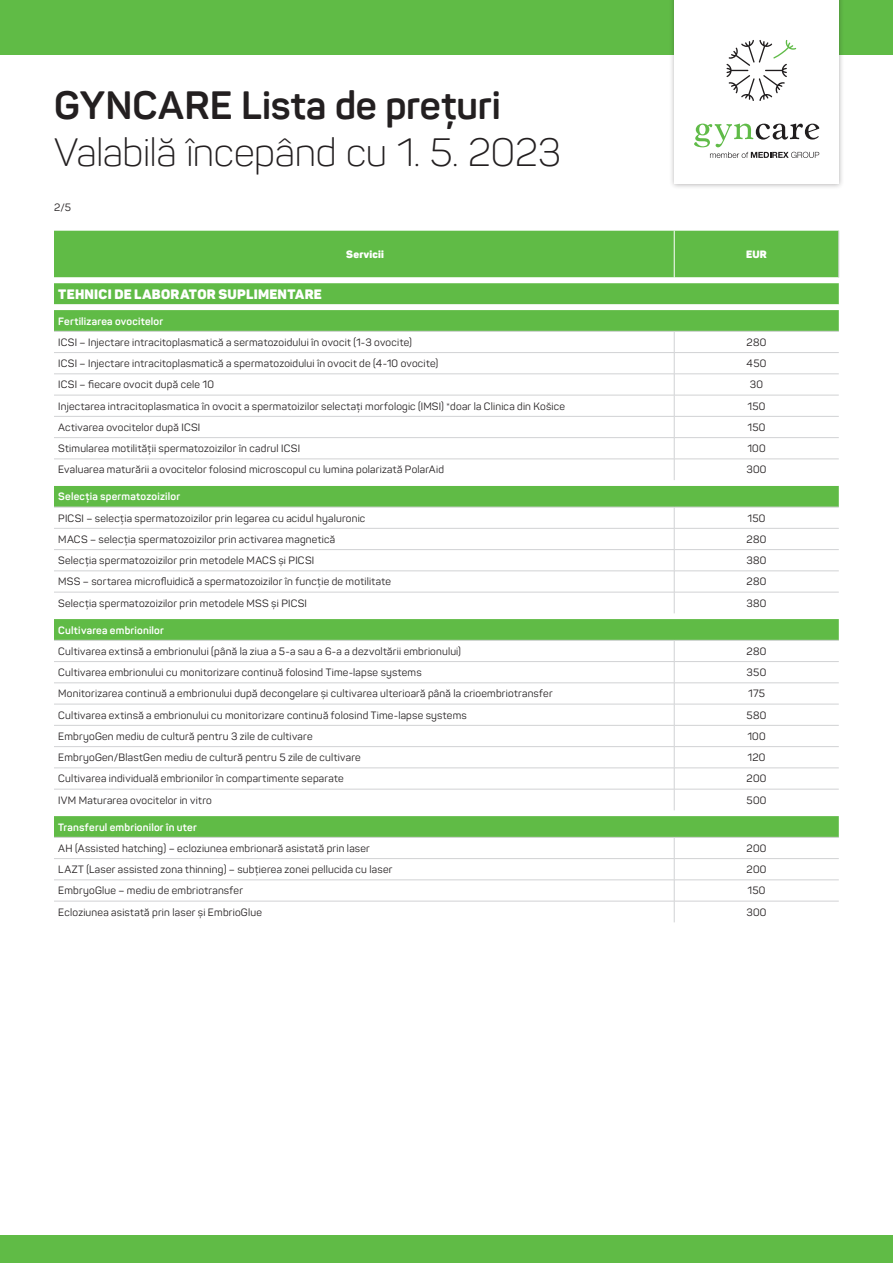
<style>
.page{position:relative;width:893px;height:1263px;background:#fff}
.page>*{position:absolute;margin:0;border:0;box-sizing:border-box;transform-origin:0 0}
.t1{font:300 39px "Panton";letter-spacing:-.01em;color:#231f20}
.t2{font:700 39px "Panton";letter-spacing:.005em;color:#231f20}
.t3{font:900 13.5px "Panton";letter-spacing:.02em;color:#fff}
.t4{font:10.5px "Panton";letter-spacing:.02em;color:#231f20}
.t5{font:700 10.5px "Panton";letter-spacing:.02em;color:#fff}
.t6{font:900 10.5px "Panton";letter-spacing:.02em;color:#fff}
</style>
<div class="page">
<div style="left:0;top:0;width:893px;height:54px;background:#60bb46"></div>
<div style="left:54px;top:231px;width:785px;height:606px;background:#60bb46"></div>
<svg style="left:54px;top:277px;width:785px;height:539px"></svg>
<hr style="left:838px;top:231px;width:1px;height:46px;background:#d1d2d4">
<svg style="left:674px;top:332px;width:1px;height:148px"></svg>
<svg style="left:674px;top:508px;width:1px;height:105px"></svg>
<svg style="left:674px;top:641px;width:1px;height:169px"></svg>
<svg style="left:674px;top:838px;width:1px;height:84px"></svg>
<hr style="left:54px;top:331px;width:620px;height:1px;background:#d1d2d4">
<hr style="left:674px;top:331px;width:165px;height:1px;background:#d1d2d4">
<hr style="left:54px;top:352px;width:620px;height:1px;background:#d1d2d4">
<hr style="left:674px;top:352px;width:165px;height:1px;background:#d1d2d4">
<hr style="left:54px;top:374px;width:620px;height:1px;background:#d1d2d4">
<hr style="left:674px;top:374px;width:165px;height:1px;background:#d1d2d4">
<hr style="left:54px;top:395px;width:620px;height:1px;background:#d1d2d4">
<hr style="left:674px;top:395px;width:165px;height:1px;background:#d1d2d4">
<hr style="left:54px;top:416px;width:620px;height:1px;background:#d1d2d4">
<hr style="left:674px;top:416px;width:165px;height:1px;background:#d1d2d4">
<hr style="left:54px;top:437px;width:620px;height:1px;background:#d1d2d4">
<hr style="left:674px;top:437px;width:165px;height:1px;background:#d1d2d4">
<hr style="left:54px;top:459px;width:620px;height:1px;background:#d1d2d4">
<hr style="left:674px;top:459px;width:165px;height:1px;background:#d1d2d4">
<hr style="left:54px;top:507px;width:620px;height:1px;background:#d1d2d4">
<hr style="left:674px;top:507px;width:165px;height:1px;background:#d1d2d4">
<hr style="left:54px;top:528px;width:620px;height:1px;background:#d1d2d4">
<hr style="left:674px;top:528px;width:165px;height:1px;background:#d1d2d4">
<hr style="left:54px;top:549px;width:620px;height:1px;background:#d1d2d4">
<hr style="left:674px;top:549px;width:165px;height:1px;background:#d1d2d4">
<hr style="left:54px;top:571px;width:620px;height:1px;background:#d1d2d4">
<hr style="left:674px;top:571px;width:165px;height:1px;background:#d1d2d4">
<hr style="left:54px;top:592px;width:620px;height:1px;background:#d1d2d4">
<hr style="left:674px;top:592px;width:165px;height:1px;background:#d1d2d4">
<hr style="left:54px;top:640px;width:620px;height:1px;background:#d1d2d4">
<hr style="left:674px;top:640px;width:165px;height:1px;background:#d1d2d4">
<hr style="left:54px;top:661px;width:620px;height:1px;background:#d1d2d4">
<hr style="left:674px;top:661px;width:165px;height:1px;background:#d1d2d4">
<hr style="left:54px;top:682px;width:620px;height:1px;background:#d1d2d4">
<hr style="left:674px;top:682px;width:165px;height:1px;background:#d1d2d4">
<hr style="left:54px;top:704px;width:620px;height:1px;background:#d1d2d4">
<hr style="left:674px;top:704px;width:165px;height:1px;background:#d1d2d4">
<hr style="left:54px;top:725px;width:620px;height:1px;background:#d1d2d4">
<hr style="left:674px;top:725px;width:165px;height:1px;background:#d1d2d4">
<hr style="left:54px;top:746px;width:620px;height:1px;background:#d1d2d4">
<hr style="left:674px;top:746px;width:165px;height:1px;background:#d1d2d4">
<hr style="left:54px;top:768px;width:620px;height:1px;background:#d1d2d4">
<hr style="left:674px;top:768px;width:165px;height:1px;background:#d1d2d4">
<hr style="left:54px;top:789px;width:620px;height:1px;background:#d1d2d4">
<hr style="left:674px;top:789px;width:165px;height:1px;background:#d1d2d4">
<hr style="left:54px;top:837px;width:620px;height:1px;background:#d1d2d4">
<hr style="left:674px;top:837px;width:165px;height:1px;background:#d1d2d4">
<hr style="left:54px;top:858px;width:620px;height:1px;background:#d1d2d4">
<hr style="left:674px;top:858px;width:165px;height:1px;background:#d1d2d4">
<hr style="left:54px;top:879px;width:620px;height:1px;background:#d1d2d4">
<hr style="left:674px;top:879px;width:165px;height:1px;background:#d1d2d4">
<hr style="left:54px;top:901px;width:620px;height:1px;background:#d1d2d4">
<hr style="left:674px;top:901px;width:165px;height:1px;background:#d1d2d4">
<hr style="left:674px;top:231px;width:1px;height:46px;background:#fff">
<div style="left:0;top:1236px;width:893px;height:27px;background:#60bb46"></div>
<div style="left:669px;top:0;width:175px;height:189px;background:#231f20;opacity:.35"></div>
<div style="left:674px;top:0;width:165px;height:184px;background:#fff"></div>
<svg style="left:726px;top:40px;width:70px;height:61px"></svg>
<svg style="left:694px;top:124px;width:125px;height:34px"></svg>
<p class="t2" style="left:54px;top:81px;width:448px">GYNCARE Lista de prețuri</p>
<p class="t1" style="left:54px;top:128px;width:508px">Valabilă începând cu 1. 5. 2023</p>
<p class="t4" style="left:54px;top:201px;width:19px">2/5</p>
<p class="t6" style="left:346px;top:248px;width:39px">Servicii</p>
<p class="t6" style="left:746px;top:248px;width:22px">EUR</p>
<p class="t3" style="left:58px;top:286px;width:265px">TEHNICI DE LABORATOR SUPLIMENTARE</p>
<p class="t5" style="left:58px;top:314px;width:106px">Fertilizarea ovocitelor</p>
<p class="t4" style="left:58px;top:336px;width:355px">ICSI – Injectare intracitoplasmatică a sermatozoidului în ovocit (1-3 ovocite)</p>
<p class="t4" style="left:747px;top:336px;width:21px">280</p>
<p class="t4" style="left:58px;top:357px;width:382px">ICSI – Injectare intracitoplasmatică a spermatozoidului în ovocit de (4-10 ovocite)</p>
<p class="t4" style="left:747px;top:357px;width:21px">450</p>
<p class="t4" style="left:58px;top:378px;width:157px">ICSI – fiecare ovocit după cele 10</p>
<p class="t4" style="left:750px;top:378px;width:15px">30</p>
<p class="t4" style="left:58px;top:400px;width:508px">Injectarea intracitoplasmatica în ovocit a spermatoizilor selectați morfologic (IMSI) *doar la Clinica din Košice</p>
<p class="t4" style="left:747px;top:400px;width:19px">150</p>
<p class="t4" style="left:58px;top:421px;width:144px">Activarea ovocitelor după ICSI</p>
<p class="t4" style="left:747px;top:421px;width:19px">150</p>
<p class="t4" style="left:58px;top:442px;width:243px">Stimularea motilității spermatozoizilor în cadrul ICSI</p>
<p class="t4" style="left:747px;top:442px;width:20px">100</p>
<p class="t4" style="left:58px;top:463px;width:387px">Evaluarea maturării a ovocitelor folosind microscopul cu lumina polarizată PolarAid</p>
<p class="t4" style="left:746px;top:463px;width:22px">300</p>
<p class="t5" style="left:58px;top:490px;width:123px">Selecția spermatozoizilor</p>
<p class="t4" style="left:58px;top:511px;width:309px">PICSI – selecția spermatozoizilor prin legarea cu acidul hyaluronic</p>
<p class="t4" style="left:747px;top:511px;width:19px">150</p>
<p class="t4" style="left:58px;top:533px;width:279px">MACS – selecția spermatozoizilor prin activarea magnetică</p>
<p class="t4" style="left:747px;top:533px;width:21px">280</p>
<p class="t4" style="left:58px;top:554px;width:257px">Selecția spermatozoizilor prin metodele MACS și PICSI</p>
<p class="t4" style="left:746px;top:554px;width:21px">380</p>
<p class="t4" style="left:58px;top:575px;width:334px">MSS – sortarea microfluidică a spermatozoizilor în funcție de motilitate</p>
<p class="t4" style="left:747px;top:575px;width:21px">280</p>
<p class="t4" style="left:58px;top:597px;width:250px">Selecția spermatozoizilor prin metodele MSS și PICSI</p>
<p class="t4" style="left:746px;top:597px;width:21px">380</p>
<p class="t5" style="left:58px;top:623px;width:107px">Cultivarea embrionilor</p>
<p class="t4" style="left:58px;top:645px;width:404px">Cultivarea extinsă a embrionului (până la ziua a 5-a sau a 6-a a dezvoltării embrionului)</p>
<p class="t4" style="left:747px;top:645px;width:21px">280</p>
<p class="t4" style="left:58px;top:666px;width:365px">Cultivarea embrionului cu monitorizare continuă folosind Time-lapse systems</p>
<p class="t4" style="left:747px;top:666px;width:21px">350</p>
<p class="t4" style="left:58px;top:687px;width:496px">Monitorizarea continuă a embrionului după decongelare și cultivarea ulterioară până la crioembriotransfer</p>
<p class="t4" style="left:748px;top:687px;width:18px">175</p>
<p class="t4" style="left:58px;top:708px;width:410px">Cultivarea extinsă a embrionului cu monitorizare continuă folosind Time-lapse systems</p>
<p class="t4" style="left:747px;top:708px;width:21px">580</p>
<p class="t4" style="left:58px;top:730px;width:256px">EmbryoGen mediu de cultură pentru 3 zile de cultivare</p>
<p class="t4" style="left:747px;top:730px;width:20px">100</p>
<p class="t4" style="left:58px;top:751px;width:304px">EmbryoGen/BlastGen mediu de cultură pentru 5 zile de cultivare</p>
<p class="t4" style="left:748px;top:751px;width:19px">120</p>
<p class="t4" style="left:58px;top:772px;width:287px">Cultivarea individuală embrionilor în compartimente separate</p>
<p class="t4" style="left:747px;top:772px;width:21px">200</p>
<p class="t4" style="left:58px;top:794px;width:155px">IVM Maturarea ovocitelor in vitro</p>
<p class="t4" style="left:746px;top:794px;width:21px">500</p>
<p class="t5" style="left:58px;top:820px;width:140px">Transferul embrionilor în uter</p>
<p class="t4" style="left:58px;top:842px;width:313px">AH (Assisted hatching) – ecloziunea embrionară asistată prin laser</p>
<p class="t4" style="left:747px;top:842px;width:21px">200</p>
<p class="t4" style="left:58px;top:863px;width:336px">LAZT (Laser assisted zona thinning) – subțierea zonei pellucida cu laser</p>
<p class="t4" style="left:747px;top:863px;width:21px">200</p>
<p class="t4" style="left:58px;top:884px;width:186px">EmbryoGlue – mediu de embriotransfer</p>
<p class="t4" style="left:747px;top:884px;width:19px">150</p>
<p class="t4" style="left:58px;top:905px;width:205px">Ecloziunea asistată prin laser și EmbrioGlue</p>
<p class="t4" style="left:746px;top:905px;width:22px">300</p>
</div>
